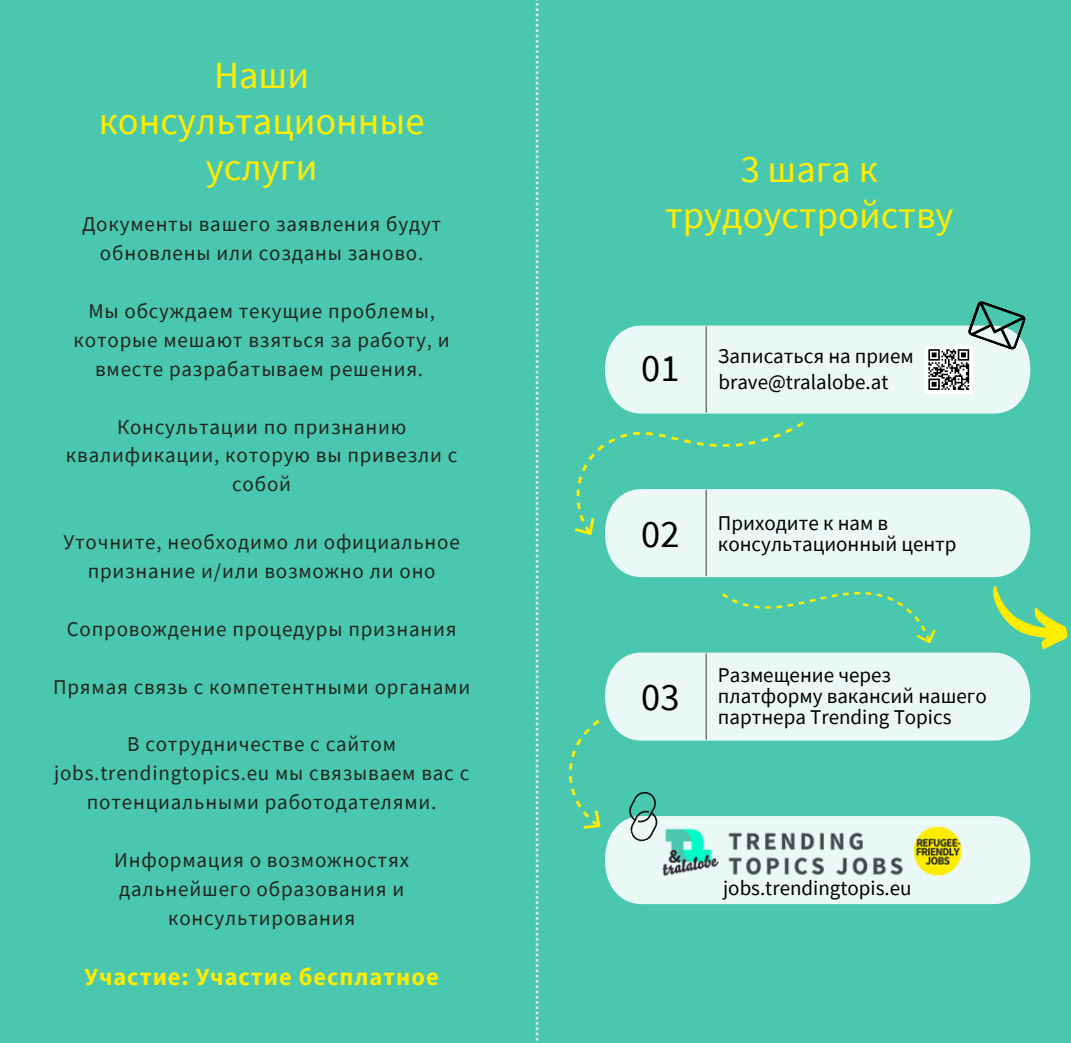
<style>
.page{position:relative;width:1071px;height:1043px;background:#fff}
.page>*{position:absolute;margin:0;border:0;box-sizing:border-box;transform-origin:0 0}
.t1{font:38.5px/45.9px "Source Sans Pro";color:#ffed00;text-align:center}
.t2{font:38.5px "Source Sans Pro";color:#000}
.t3{font:700 24.5px "Source Sans Pro";letter-spacing:.04em;color:#ffed00}
.t4{font:21px/28.9px "Source Sans Pro";letter-spacing:.04em;color:#22241e;text-align:center}
.t5{font:21px/21px "Source Sans Pro";color:#000}
</style>
<div class="page">
<div style="left:0;top:0;width:1071px;height:1042px;background:#4ac8af"></div>
<svg style="left:536px;top:0;width:532px;height:1041px"></svg>
<h1 class="t1" style="left:99px;top:52px;width:327px">Наши консультационные услуги</h1>
<p class="t4" style="left:82px;top:209px;width:361px">Документы вашего заявления будут обновлены или созданы заново.</p>
<p class="t4" style="left:74px;top:296px;width:378px">Мы обсуждаем текущие проблемы, которые мешают взяться за работу, и вместе разрабатываем решения.</p>
<p class="t4" style="left:66px;top:411px;width:393px">Консультации по признанию квалификации, которую вы привезли с собой</p>
<p class="t4" style="left:64px;top:527px;width:398px">Уточните, необходимо ли официальное признание и/или возможно ли оно</p>
<p class="t4" style="left:67px;top:613px;width:391px">Сопровождение процедуры признания</p>
<p class="t4" style="left:53px;top:671px;width:419px">Прямая связь с компетентными органами</p>
<p class="t4" style="left:54px;top:729px;width:417px">В сотрудничестве с сайтом jobs.trendingtopics.eu мы связываем вас с потенциальными работодателями.</p>
<p class="t4" style="left:114px;top:844px;width:296px">Информация о возможностях дальнейшего образования и консультирования</p>
<p class="t3" style="left:84px;top:960px;width:356px">Участие: Участие бесплатное</p>
<h1 class="t1" style="left:665px;top:146px;width:290px">3 шага к трудоустройству</h1>
<h1 class="t2" style="left:641px;top:343px;width:40px">01</h1>
<p class="t5" style="left:718px;top:345px;width:197px">Записаться на прием</p>
<p class="t5" style="left:718px;top:371px;width:172px">brave@tralalobe.at</p>
<h1 class="t2" style="left:641px;top:508px;width:40px">02</h1>
<p class="t5" style="left:718px;top:512px;width:240px">Приходите к нам в консультационный центр</p>
<h1 class="t2" style="left:641px;top:671px;width:40px">03</h1>
<p class="t5" style="left:718px;top:663px;width:270px">Размещение через платформу вакансий нашего партнера Trending Topics</p>
<p class="t5" style="left:723px;top:876px;width:190px">jobs.trendingtopis.eu</p>
</div>
